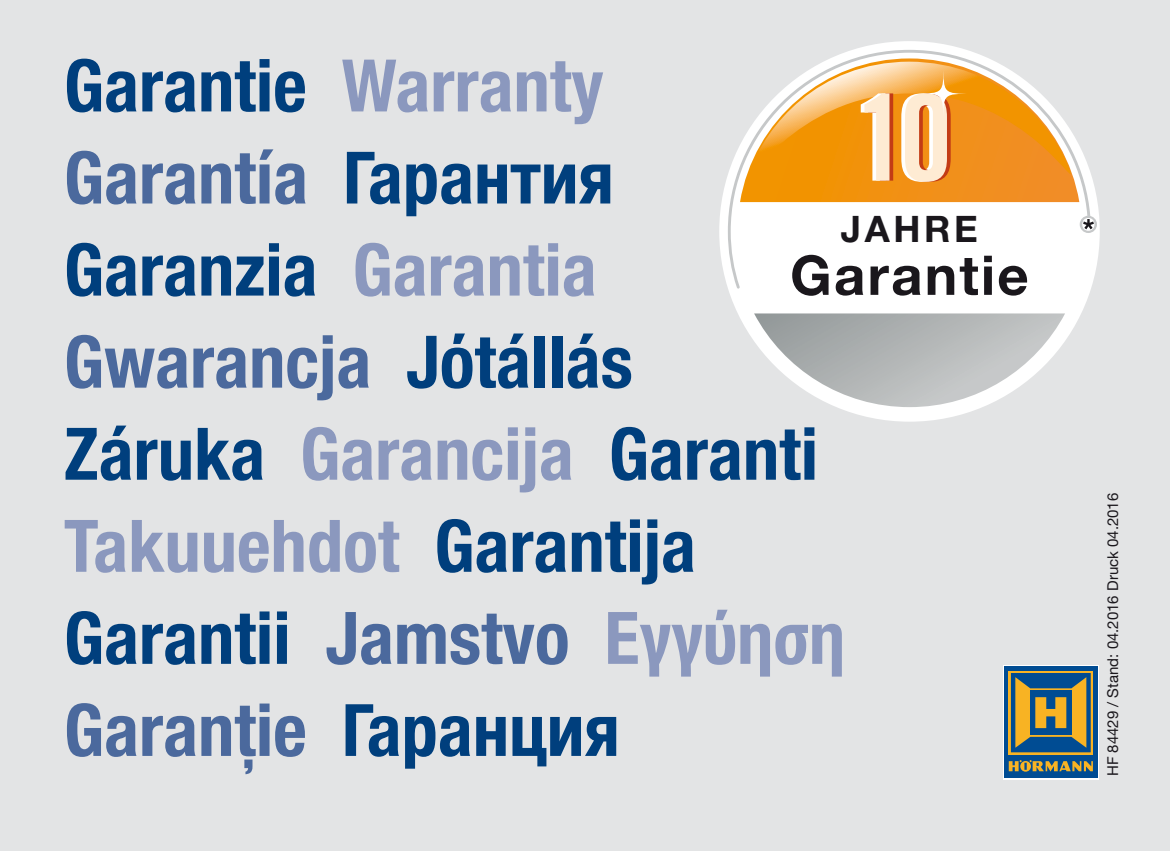
<style>
.page{position:relative;width:1170px;height:851px;background:#fff}
.page>*{position:absolute;margin:0;border:0;box-sizing:border-box;transform-origin:0 0}
.t1{font:700 condensed 72.5px/92px "Hoermann Helvetica Neue";color:#003f7d}
.t2{font:700 54.75px "Hoermann Helvetica Neue";letter-spacing:.04em;color:#1a171c}
.t3{font:700 36.5px "Hoermann Helvetica Neue";letter-spacing:.1em;color:#1a171c}
.t4{font:15px "Hoermann Helvetica Neue Rm";color:#1a171c}
.s1{color:#8b98be}
.s2{color:#4b699d}
</style>
<div class="page">
<div style="left:0;top:0;width:1169px;height:850px;background:#e3e4e5"></div>
<svg style="left:1003px;top:665px;width:95px;height:114px"></svg>
<div style="left:1004px;top:666px;width:93px;height:111px;background:#004c93"></div>
<svg style="left:1008px;top:671px;width:84px;height:83px"></svg>
<div style="left:1010px;top:673px;width:80px;height:79px;background:#004c93"></div>
<svg style="left:1008px;top:760px;width:84px;height:11px"></svg>
<svg style="left:1015px;top:677px;width:71px;height:70px"></svg>
<div style="left:719px;top:41px;width:380px;height:380px;background:#fff;border-radius:50%"></div>
<svg style="left:754px;top:313px;width:310px;height:94px"></svg>
<svg style="left:726px;top:48px;width:365px;height:243px"></svg>
<svg style="left:1079px;top:216px;width:17px;height:17px"></svg>
<svg style="left:1082px;top:218px;width:12px;height:13px"></svg>
<svg style="left:740px;top:58px;width:339px;height:144px"></svg>
<svg style="left:739px;top:62px;width:341px;height:137px"></svg>
<svg style="left:860px;top:93px;width:33px;height:88px;background:#f3bd82"></svg>
<svg style="left:901px;top:93px;width:49px;height:89px;background:#f5caa3"></svg>
<svg style="left:914px;top:65px;width:57px;height:57px;background:#f5b460"></svg>
<svg style="left:1082px;top:219px;width:11px;height:10px"></svg>
<p class="t1" style="left:64px;top:37px;width:782px">Garantie <span class="s1">Warranty<br></span><span class="s2">Garantía</span> Гарантия<br>Garanzia <span class="s1">Garantia<br></span><span class="s2">Gwarancja</span> Jόtállás<br>Záruka <span class="s1">Garancija</span> Garanti<br><span class="s1">Takuuehdot</span> Garantija<br>Garantii <span class="s2">Jamstvo</span> <span class="s1">Εγγύηση<br></span><span class="s2">Garanţie</span> Гаранция</p>
<p class="t3" style="left:840px;top:202px;width:139px">JAHRE</p>
<p class="t2" style="left:790px;top:236px;width:240px">Garantie</p>
<p class="t4" style="left:1102px;top:776px;width:285px;rotate:-90deg">HF 84429 / Stand: 04.2016 Druck 04.2016</p>
</div>
